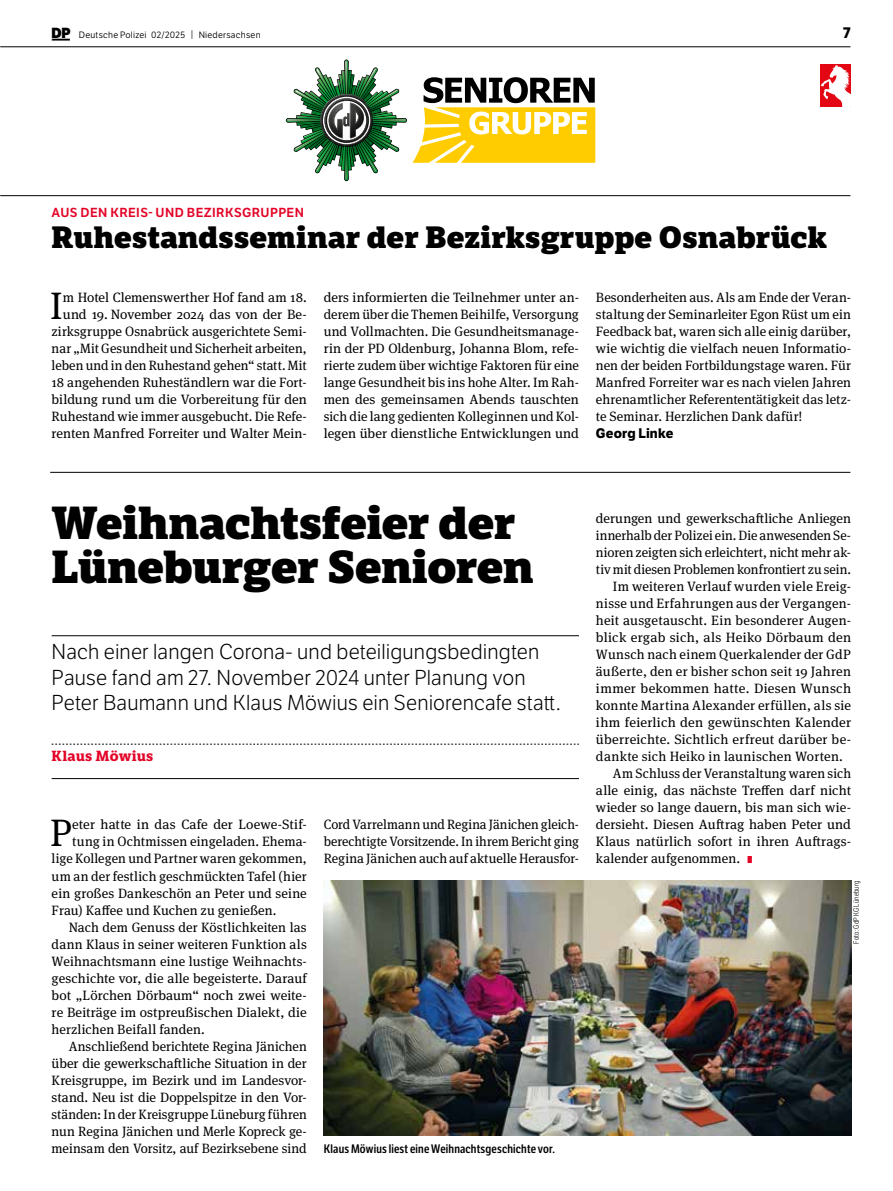
<style>
.page{position:relative;width:893px;height:1191px;background:#fff}
.page>*{position:absolute;margin:0;border:0;box-sizing:border-box;transform-origin:0 0}
.t1{font:800 45px/44.1px "LFT Etica Sheriff";letter-spacing:-.01em;color:#000}
.t2{font:38.25px "Meta Serif Pro";color:#000}
.t3{font:800 30px "LFT Etica Sheriff";letter-spacing:.005em;color:#000}
.t4{font:21px/25.5px "LFT Etica Lt";letter-spacing:.005em;color:#000}
.t5{font:700 15px "LFT Etica";color:#000}
.t6{font:700 14.25px "LFT Etica Sheriff";letter-spacing:.015em;color:#e40428}
.t7{font:13.5px/17px "Meta Serif Pro";letter-spacing:.005em;color:#000;text-align:justify}
.t8{font:13.5px "Meta Serif Pro";letter-spacing:.025em;color:#000}
.t9{font:700 13.5px "LFT Etica";letter-spacing:.015em;color:#000}
.t10{font:12.75px "LFT Etica SB";letter-spacing:.03em;color:#e40428}
.t11{font:600 12px "LFT Etica Condensed";letter-spacing:.015em;color:#000}
.t12{font:9px "LFT Etica Bk";letter-spacing:.025em;color:#000}
.t13{font:300 7.5px "LFT Etica Condensed";letter-spacing:.025em;color:#000}
.s1{font-family:"LFT Etica XB";font-size:14.25px}
.s2{font-size:9.3px}
.s3{font-family:"LFT Etica XB";font-size:9.75px;color:#e40428}
</style>
<div class="page">
<hr style="left:0;top:195px;width:850px;height:1px;background:#000">
<hr style="left:0;top:47px;width:850px;height:1px;background:#000">
<svg style="left:52px;top:39px;width:18px;height:2px"></svg>
<div style="left:820px;top:64px;width:30px;height:42px;background:#e30613"></div>
<svg style="left:821px;top:65px;width:29px;height:41px"></svg>
<hr style="left:52px;top:635px;width:527px;height:1px;background:#000">
<svg style="left:52px;top:744px;width:527px;height:1px"></svg>
<hr style="left:52px;top:778px;width:527px;height:1px;background:#000">
<img style="left:324px;top:880px;width:527px;height:255px">
<hr style="left:50px;top:472px;width:800px;height:1px;background:#000">
<svg style="left:286px;top:60px;width:309px;height:121px"></svg>
<p class="t12" style="left:52px;top:29px;width:210px"><span class="s1">DP</span> Deutsche Polizei 02/2025 <span class="s2">|</span> Niedersachsen</p>
<p class="t5" style="left:843px;top:23px;width:9px">7</p>
<p class="t10" style="left:52px;top:205px;width:254px">AUS DEN KREIS- UND BEZIRKSGRUPPEN</p>
<h3 class="t3" style="left:52px;top:218px;width:777px">Ruhestandsseminar der Bezirksgruppe Osnabrück</h3>
<h2 class="t2" style="left:50px;top:278px;width:14px">I</h2>
<p class="t7" style="left:52px;top:288px;width:257px;text-align:right">m Hotel Clemenswerther Hof fand am 18. und 19. November 2024 das von der Be&shy;zirksgruppe Osnabrück ausgerichtete Semi&shy;nar „Mit Gesundheit und Sicherheit arbeiten, leben und in den Ruhestand gehen“ statt. Mit 18 angehenden Ruheständlern war die Fort&shy;bildung rund um die Vorbereitung für den Ruhestand wie immer ausgebucht. Die Refe&shy;renten Manfred Forreiter und Walter Mein-</p>
<p class="t7" style="left:324px;top:288px;width:257px">ders informierten die Teilnehmer unter an&shy;derem über die Themen Beihilfe, Versorgung und Vollmachten. Die Gesundheitsmanage&shy;rin der PD Oldenburg, Johanna Blom, refe&shy;rierte zudem über wichtige Faktoren für eine lange Gesundheit bis ins hohe Alter. Im Rah&shy;men des gemeinsamen Abends tauschten sich die lang gedienten Kolleginnen und Kol&shy;legen über dienstliche Entwicklungen und</p>
<p class="t7" style="left:596px;top:288px;width:257px">Besonderheiten aus. Als am Ende der Veran&shy;staltung der Seminarleiter Egon Rüst um ein Feedback bat, waren sich alle einig darüber, wie wichtig die vielfach neuen Informatio&shy;nen der beiden Fortbildungstage waren. Für Manfred Forreiter war es nach vielen Jahren ehrenamtlicher Referententätigkeit das letz&shy;te Seminar. Herzlichen Dank dafür!</p>
<p class="t9" style="left:596px;top:425px;width:79px">Georg Linke</p>
<h1 class="t1" style="left:52px;top:501px;width:484px">Weihnachtsfeier der<br>Lüneburger Senioren</h1>
<h3 class="t4" style="left:52px;top:640px;width:511px">Nach einer langen Corona- und beteiligungsbedingten<br>Pause fand am 27. November 2024 unter Planung von<br>Peter Baumann und Klaus Möwius ein Seniorencafe statt.</h3>
<p class="t6" style="left:52px;top:747px;width:103px">Klaus Möwius</p>
<h2 class="t2" style="left:50px;top:805px;width:24px">P</h2>
<p class="t7" style="left:72px;top:815px;width:236px">eter hatte in das Cafe der Loewe-Stif-</p>
<p class="t7" style="left:72px;top:832px;width:236px">tung in Ochtmissen eingeladen. Ehema-</p>
<p class="t7" style="left:52px;top:849px;width:257px">lige Kollegen und Partner waren gekommen,</p>
<p class="t7" style="left:52px;top:866px;width:257px">um an der festlich geschmückten Tafel (hier</p>
<p class="t7" style="left:52px;top:883px;width:257px">ein großes Dankeschön an Peter und seine</p>
<p class="t7" style="left:52px;top:900px;width:226px">Frau) Kaffee und Kuchen zu genießen.</p>
<p class="t7" style="left:69px;top:917px;width:240px">Nach dem Genuss der Köstlichkeiten las</p>
<p class="t7" style="left:52px;top:934px;width:257px">dann Klaus in seiner weiteren Funktion als</p>
<p class="t7" style="left:52px;top:951px;width:257px">Weihnachtsmann eine lustige Weihnachts-</p>
<p class="t7" style="left:52px;top:968px;width:257px">geschichte vor, die alle begeisterte. Darauf</p>
<p class="t7" style="left:52px;top:985px;width:257px">bot „Lörchen Dörbaum“ noch zwei weite-</p>
<p class="t7" style="left:52px;top:1002px;width:257px">re Beiträge im ostpreußischen Dialekt, die</p>
<p class="t7" style="left:52px;top:1019px;width:155px">herzlichen Beifall fanden.</p>
<p class="t7" style="left:69px;top:1036px;width:240px">Anschließend berichtete Regina Jänichen</p>
<p class="t7" style="left:52px;top:1053px;width:257px">über die gewerkschaftliche Situation in der</p>
<p class="t7" style="left:52px;top:1070px;width:257px">Kreisgruppe, im Bezirk und im Landesvor-</p>
<p class="t7" style="left:52px;top:1087px;width:257px">stand. Neu ist die Doppelspitze in den Vor-</p>
<p class="t7" style="left:52px;top:1104px;width:257px">ständen: In der Kreisgruppe Lüneburg führen</p>
<p class="t7" style="left:52px;top:1121px;width:257px">nun Regina Jänichen und Merle Kopreck ge-</p>
<p class="t7" style="left:52px;top:1138px;width:257px">meinsam den Vorsitz, auf Bezirksebene sind</p>
<p class="t7" style="left:324px;top:815px;width:257px">Cord Varrelmann und Regina Jänichen gleich&shy;berechtigte Vorsitzende. In ihrem Bericht ging Regina Jänichen auch auf aktuelle Herausfor-</p>
<p class="t11" style="left:324px;top:1141px;width:233px">Klaus Möwius liest eine Weihnachtsgeschichte vor.</p>
<p class="t7" style="left:596px;top:509px;width:257px">derungen und gewerkschaftliche Anliegen</p>
<p class="t7" style="left:596px;top:526px;width:257px">innerhalb der Polizei ein. Die anwesenden Se-</p>
<p class="t7" style="left:596px;top:543px;width:257px">nioren zeigten sich erleichtert, nicht mehr ak-</p>
<p class="t7" style="left:596px;top:560px;width:257px">tiv mit diesen Problemen konfrontiert zu sein.</p>
<p class="t7" style="left:613px;top:577px;width:240px">Im weiteren Verlauf wurden viele Ereig-</p>
<p class="t7" style="left:596px;top:594px;width:257px">nisse und Erfahrungen aus der Vergangen-</p>
<p class="t7" style="left:596px;top:611px;width:257px">heit ausgetauscht. Ein besonderer Augen-</p>
<p class="t7" style="left:596px;top:628px;width:257px">blick ergab sich, als Heiko Dörbaum den</p>
<p class="t7" style="left:596px;top:645px;width:257px">Wunsch nach einem Querkalender der GdP</p>
<p class="t7" style="left:596px;top:662px;width:257px">äußerte, den er bisher schon seit 19 Jahren</p>
<p class="t7" style="left:596px;top:679px;width:257px">immer bekommen hatte. Diesen Wunsch</p>
<p class="t8" style="left:596px;top:696px;width:257px">konnte Martina Alexander erfüllen, als sie</p>
<p class="t7" style="left:596px;top:713px;width:257px">ihm feierlich den gewünschten Kalender</p>
<p class="t7" style="left:596px;top:730px;width:257px">überreichte. Sichtlich erfreut darüber be-</p>
<p class="t7" style="left:596px;top:747px;width:248px">dankte sich Heiko in launischen Worten.</p>
<p class="t7" style="left:613px;top:764px;width:240px">Am Schluss der Veranstaltung waren sich</p>
<p class="t7" style="left:596px;top:781px;width:257px">alle einig, das nächste Treffen darf nicht</p>
<p class="t7" style="left:596px;top:798px;width:257px">wieder so lange dauern, bis man sich wie-</p>
<p class="t7" style="left:596px;top:815px;width:257px">dersieht. Diesen Auftrag haben Peter und</p>
<p class="t7" style="left:596px;top:832px;width:255px">Klaus natürlich sofort in ihren Auftrags-</p>
<p class="t7" style="left:596px;top:849px;width:158px">kalender aufgenommen. <span class="s3">I</span></p>
<p class="t13" style="left:852px;top:944px;width:65px;rotate:-90deg">Foto: GdP KG Lüneburg</p>
</div>
